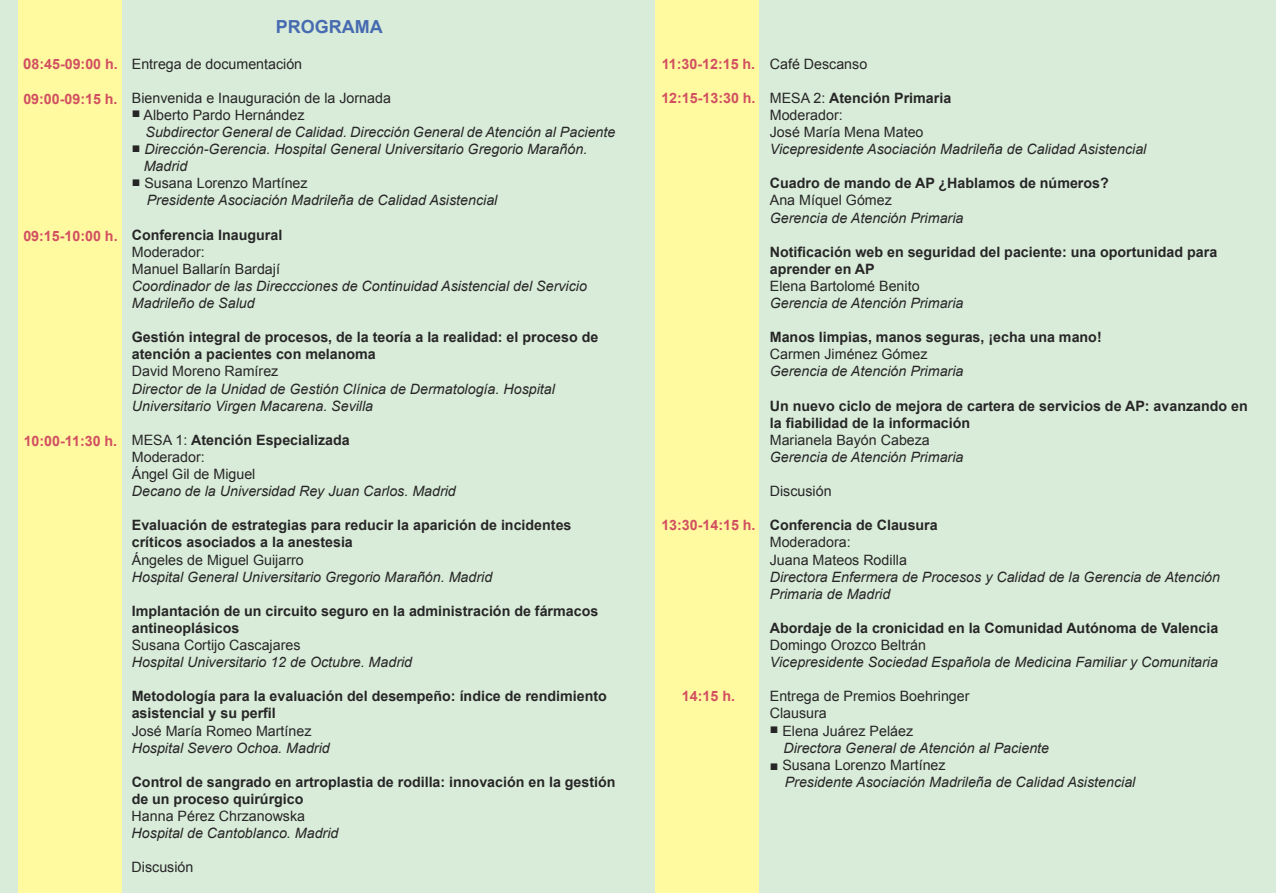
<style>
.page{position:relative;width:1276px;height:893px;background:#fff}
.page>*{position:absolute;margin:0;border:0;box-sizing:border-box;transform-origin:0 0}
.t1{font:700 18px "Arial";color:#476bb1}
.t2{font:italic 14.25px/17.1px "Arial";color:#272627}
.t3{font:700 14.25px/17.1px "Arial";color:#272627}
.t4{font:14.25px/17.1px "Arial";color:#272627}
.t5{font:700 14.25px "Arial";color:#d14f61}
.s1{font-size:15px}
.s2{font-weight:700}
</style>
<div class="page">
<div style="left:0;top:0;width:642px;height:893px;background:#d9ecd9"></div>
<div style="left:19px;top:0;width:103px;height:893px;background:#fff99f"></div>
<div style="left:634px;top:0;width:642px;height:893px;background:#d9ecd9"></div>
<div style="left:655px;top:0;width:103px;height:893px;background:#fff99f"></div>
<p class="t5" style="left:23px;top:56px;width:96px"><span class="s1">0</span>8:45-09:00 h.</p>
<p class="t5" style="left:23px;top:91px;width:96px">09:00-09:15 h.</p>
<p class="t5" style="left:23px;top:228px;width:96px">09:15-10:00 h.</p>
<p class="t5" style="left:24px;top:433px;width:95px">10:00-11:30 h.</p>
<p class="t1" style="left:276px;top:17px;width:108px">PROGRAMA</p>
<p class="t4" style="left:132px;top:55px;width:172px">Entrega de documentación</p>
<p class="t4" style="left:132px;top:89px;width:261px">Bienvenida e Inauguración de la Jornada</p>
<p class="t4" style="left:132px;top:106px;width:174px">■ Alberto Pardo Hernández</p>
<p class="t2" style="left:145px;top:124px;width:471px">Subdirector General de Calidad. Dirección General de Atención al Paciente</p>
<p class="t2" style="left:144px;top:141px;width:445px;text-indent:-12px"><sup>■</sup> Dirección-Gerencia. Hospital General Universitario Gregorio Marañón.<br>Madrid</p>
<p class="t4" style="left:132px;top:175px;width:177px">■ Susana Lorenzo Martínez</p>
<p class="t2" style="left:147px;top:192px;width:352px">Presidente Asociación Madrileña de Calidad Asistencial</p>
<p class="t3" style="left:132px;top:226px;width:152px">Conferencia Inaugural</p>
<p class="t4" style="left:132px;top:243px;width:150px">Moderador:<br>Manuel Ballarín Bardají</p>
<p class="t2" style="left:132px;top:277px;width:456px">Coordinador de las Direccciones de Continuidad Asistencial del Servicio<br>Madrileño de Salud</p>
<p class="t3" style="left:132px;top:329px;width:468px">Gestión integral de procesos, de la teoría a la realidad: el proceso de atención a pacientes con melanoma</p>
<p class="t4" style="left:132px;top:363px;width:148px">David Moreno Ramírez</p>
<p class="t2" style="left:132px;top:380px;width:424px">Director de la Unidad de Gestión Clínica de Dermatología. Hospital<br>Universitario Virgen Macarena. Sevilla</p>
<p class="t4" style="left:132px;top:431px;width:219px">MESA 1: <span class="s2">Atención Especializada<br></span>Moderador:<br>Ángel Gil de Miguel</p>
<p class="t2" style="left:132px;top:483px;width:325px">Decano de la Universidad Rey Juan Carlos. Madrid</p>
<p class="t3" style="left:132px;top:517px;width:441px">Evaluación de estrategias para reducir la aparición de incidentes críticos asociados a la anestesia</p>
<p class="t4" style="left:132px;top:551px;width:173px">Ángeles de Miguel Guijarro</p>
<p class="t2" style="left:132px;top:568px;width:362px">Hospital General Universitario Gregorio Marañón. Madrid</p>
<p class="t3" style="left:132px;top:602px;width:468px">Implantación de un circuito seguro en la administración de fármacos antineoplásicos</p>
<p class="t4" style="left:132px;top:637px;width:170px">Susana Cortijo Cascajares</p>
<p class="t2" style="left:132px;top:654px;width:282px">Hospital Universitario 12 de Octubre. Madrid</p>
<p class="t3" style="left:132px;top:688px;width:477px">Metodología para la evaluación del desempeño: índice de rendimiento asistencial y su perfil</p>
<p class="t4" style="left:132px;top:722px;width:181px">José María Romeo Martínez</p>
<p class="t2" style="left:132px;top:739px;width:199px">Hospital Severo Ochoa. Madrid</p>
<p class="t3" style="left:132px;top:773px;width:485px">Control de sangrado en artroplastia de rodilla: innovación en la gestión de un proceso quirúrgico</p>
<p class="t4" style="left:132px;top:808px;width:175px">Hanna Pérez Chrzanowska</p>
<p class="t2" style="left:132px;top:825px;width:208px">Hospital de Cantoblanco. Madrid</p>
<p class="t4" style="left:132px;top:859px;width:63px">Discusión</p>
<p class="t5" style="left:662px;top:56px;width:95px">11:30-12:15 h.</p>
<p class="t5" style="left:661px;top:90px;width:96px">12:15-13:30 h.</p>
<p class="t5" style="left:661px;top:517px;width:96px">13:30-14:15 h.</p>
<p class="t5" style="left:682px;top:688px;width:55px">14:15 h.</p>
<p class="t4" style="left:770px;top:55px;width:99px">Café Descanso</p>
<p class="t4" style="left:770px;top:89px;width:183px">MESA 2: <span class="s2">Atención Primaria<br></span>Moderador:<br>José María Mena Mateo</p>
<p class="t2" style="left:770px;top:141px;width:378px">Vicepresidente Asociación Madrileña de Calidad Asistencial</p>
<p class="t3" style="left:770px;top:175px;width:340px">Cuadro de mando de AP ¿Hablamos de números?</p>
<p class="t4" style="left:770px;top:192px;width:123px">Ana Míquel Gómez</p>
<p class="t2" style="left:770px;top:209px;width:195px">Gerencia de Atención Primaria</p>
<p class="t3" style="left:770px;top:243px;width:449px">Notificación web en seguridad del paciente: una oportunidad para aprender en AP</p>
<p class="t4" style="left:770px;top:277px;width:151px">Elena Bartolomé Benito</p>
<p class="t2" style="left:770px;top:295px;width:195px">Gerencia de Atención Primaria</p>
<p class="t3" style="left:770px;top:329px;width:333px">Manos limpias, manos seguras, ¡echa una mano!</p>
<p class="t4" style="left:770px;top:346px;width:159px">Carmen Jiménez Gómez</p>
<p class="t2" style="left:770px;top:363px;width:195px">Gerencia de Atención Primaria</p>
<p class="t3" style="left:770px;top:397px;width:479px">Un nuevo ciclo de mejora de cartera de servicios de AP: avanzando en la fiabilidad de la información</p>
<p class="t4" style="left:770px;top:431px;width:162px">Marianela Bayón Cabeza</p>
<p class="t2" style="left:770px;top:448px;width:195px">Gerencia de Atención Primaria</p>
<p class="t4" style="left:770px;top:483px;width:63px">Discusión</p>
<p class="t3" style="left:770px;top:517px;width:169px">Conferencia de Clausura</p>
<p class="t4" style="left:770px;top:534px;width:139px">Moderadora:<br>Juana Mateos Rodilla</p>
<p class="t2" style="left:770px;top:568px;width:452px">Directora Enfermera de Procesos y Calidad de la Gerencia de Atención<br>Primaria de Madrid</p>
<p class="t3" style="left:770px;top:619px;width:450px">Abordaje de la cronicidad en la Comunidad Autónoma de Valencia</p>
<p class="t4" style="left:770px;top:637px;width:158px">Domingo Orozco Beltrán</p>
<p class="t2" style="left:770px;top:654px;width:450px">Vicepresidente Sociedad Española de Medicina Familiar y Comunitaria</p>
<p class="t4" style="left:770px;top:688px;width:201px">Entrega de Premios Boehringer<br>Clausura</p>
<p class="t4" style="left:770px;top:722px;width:145px">■ Elena Juárez Peláez</p>
<p class="t2" style="left:783px;top:739px;width:267px">Directora General de Atención al Paciente</p>
<p class="t4" style="left:770px;top:756px;width:177px">■ Susana Lorenzo Martínez</p>
<p class="t2" style="left:784px;top:773px;width:352px">Presidente Asociación Madrileña de Calidad Asistencial</p>
</div>
